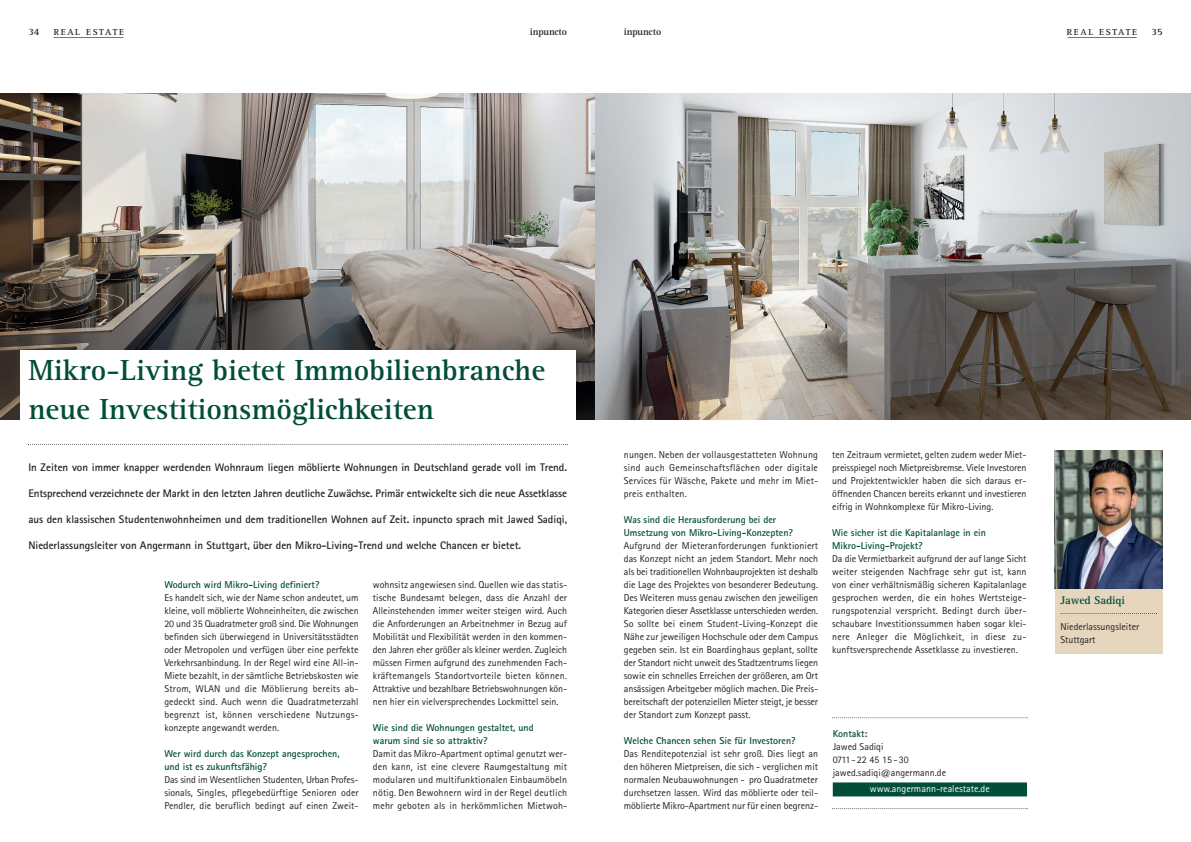
<style>
.page{position:relative;width:1191px;height:842px;background:#fff}
.page>*{position:absolute;margin:0;border:0;box-sizing:border-box;transform-origin:0 0}
.t1{font:700 30px/39px "Rotis Serif";color:#004d3a}
.t2{font:700 11.5px "Rotis Serif";letter-spacing:-.01em;color:#004d3a}
.t3{font:700 11px "Rotis Sans Serif";color:#231f20}
.t4{font:10px/13px "Rotis Sans Serif";color:#231f20;text-align:justify}
.t5{font:700 10px/13px "Rotis Sans Serif";color:#004d3a}
.t6{font:10px "Rotis Sans Serif";color:#fff}
.t7{font:700 10px "Rotis Serif";color:#231f20}
.t8{font:700 9px "Rotis Serif";letter-spacing:.175em;color:#231f20}
</style>
<div class="page">
<img style="left:0;top:94px;width:1191px;height:325px">
<div style="left:20px;top:350px;width:555px;height:209px;background:#fff"></div>
<svg style="left:1067px;top:37px;width:70px;height:1px"></svg>
<div style="left:832px;top:782px;width:195px;height:14px;background:#004d3a"></div>
<svg style="left:832px;top:808px;width:195px;height:1px"></svg>
<svg style="left:832px;top:717px;width:195px;height:1px"></svg>
<svg style="left:54px;top:37px;width:70px;height:1px"></svg>
<svg style="left:28px;top:444px;width:539px;height:1px"></svg>
<div style="left:1054px;top:589px;width:108px;height:64px;background:#e6d6be"></div>
<img style="left:1054px;top:450px;width:108px;height:139px">
<svg style="left:1060px;top:613px;width:97px;height:1px"></svg>
<p class="t7" style="left:28px;top:29px;width:13px">34</p>
<p class="t8" style="left:54px;top:29px;width:72px">REAL ESTATE</p>
<p class="t7" style="left:530px;top:29px;width:39px">inpuncto</p>
<p class="t7" style="left:624px;top:29px;width:39px">inpuncto</p>
<p class="t7" style="left:1151px;top:29px;width:13px">35</p>
<p class="t8" style="left:1067px;top:29px;width:72px">REAL ESTATE</p>
<h1 class="t1" style="left:28px;top:353px;width:518px">Mikro-Living bietet Immobilienbranche neue Investitionsmöglichkeiten</h1>
<p class="t3" style="left:28px;top:463px;width:540px">In Zeiten von immer knapper werdenden Wohnraum liegen möblierte Wohnungen in Deutschland gerade voll im Trend.</p>
<p class="t3" style="left:28px;top:489px;width:540px">Entsprechend verzeichnete der Markt in den letzten Jahren deutliche Zuwächse. Primär entwickelte sich die neue Assetklasse</p>
<p class="t3" style="left:28px;top:515px;width:540px">aus den klassischen Studentenwohnheimen und dem traditionellen Wohnen auf Zeit. inpuncto sprach mit Jawed Sadiqi,</p>
<p class="t3" style="left:28px;top:541px;width:494px">Niederlassungsleiter von Angermann in Stuttgart, über den Mikro-Living-Trend und welche Chancen er bietet.</p>
<p class="t5" style="left:164px;top:579px;width:156px">Wodurch wird Mikro-Living definiert?</p>
<p class="t4" style="left:164px;top:592px;width:196px">Es handelt sich, wie der Name schon andeutet, um kleine, voll möblierte Wohneinheiten, die zwischen 20 und 35 Quadratmeter groß sind. Die Wohnungen befinden sich überwiegend in Universitätsstädten oder Metropolen und verfügen über eine perfekte Verkehrsanbindung. In der Regel wird eine All-in-Miete bezahlt, in der sämtliche Betriebskosten wie Strom, WLAN und die Möblierung bereits ab&shy;gedeckt sind. Auch wenn die Quadratmeterzahl begrenzt ist, können verschiedene Nutzungs&shy;konzepte angewandt werden.</p>
<p class="t5" style="left:164px;top:748px;width:177px">Wer wird durch das Konzept angesprochen, und ist es zukunftsfähig?</p>
<p class="t4" style="left:164px;top:774px;width:196px">Das sind im Wesentlichen Studenten, Urban Profes&shy;sionals, Singles, pflegebedürftige Senioren oder Pendler, die beruflich bedingt auf einen Zweit-</p>
<p class="t4" style="left:373px;top:579px;width:196px">wohnsitz angewiesen sind. Quellen wie das statis&shy;tische Bundesamt belegen, dass die Anzahl der Alleinstehenden immer weiter steigen wird. Auch die Anforderungen an Arbeitnehmer in Bezug auf Mobilität und Flexibilität werden in den kommen&shy;den Jahren eher größer als kleiner werden. Zugleich müssen Firmen aufgrund des zunehmenden Fach&shy;kräftemangels Standortvorteile bieten können.<br>Attraktive und bezahlbare Betriebswohnungen kön&shy;nen hier ein vielversprechendes Lockmittel sein.</p>
<p class="t5" style="left:373px;top:722px;width:162px">Wie sind die Wohnungen gestaltet, und warum sind sie so attraktiv?</p>
<p class="t4" style="left:373px;top:748px;width:196px">Damit das Mikro-Apartment optimal genutzt wer&shy;den kann, ist eine clevere Raumgestaltung mit modularen und multifunktionalen Einbaumöbeln nötig. Den Bewohnern wird in der Regel deutlich mehr geboten als in herkömmlichen Mietwoh-</p>
<p class="t4" style="left:624px;top:449px;width:196px">nungen. Neben der vollausgestatteten Wohnung sind auch Gemeinschaftsflächen oder digitale Services für Wäsche, Pakete und mehr im Miet&shy;preis enthalten.</p>
<p class="t5" style="left:624px;top:514px;width:171px">Was sind die Herausforderung bei der<br>Umsetzung von Mikro-Living-Konzepten?</p>
<p class="t4" style="left:624px;top:540px;width:196px">Aufgrund der Mieteranforderungen funktioniert das Konzept nicht an jedem Standort. Mehr noch als bei traditionellen Wohnbauprojekten ist deshalb die Lage des Projektes von besonderer Bedeutung.<br>Des Weiteren muss genau zwischen den jeweiligen Kategorien dieser Assetklasse unterschieden werden.<br>So sollte bei einem Student-Living-Konzept die Nähe zur jeweiligen Hochschule oder dem Campus gegeben sein. Ist ein Boardinghaus geplant, sollte der Standort nicht unweit des Stadtzentrums liegen sowie ein schnelles Erreichen der größeren, am Ort ansässigen Arbeitgeber möglich machen. Die Preis&shy;bereitschaft der potenziellen Mieter steigt, je besser der Standort zum Konzept passt.</p>
<p class="t5" style="left:624px;top:735px;width:173px">Welche Chancen sehen Sie für Investoren?</p>
<p class="t4" style="left:624px;top:748px;width:196px">Das Renditepotenzial ist sehr groß. Dies liegt an den höheren Mietpreisen, die sich - verglichen mit normalen Neubauwohnungen - pro Quadratmeter durchsetzen lassen. Wird das möblierte oder teil&shy;möblierte Mikro-Apartment nur für einen begrenz-</p>
<p class="t4" style="left:832px;top:449px;width:196px">ten Zeitraum vermietet, gelten zudem weder Miet&shy;preisspiegel noch Mietpreisbremse. Viele Investoren und Projektentwickler haben die sich daraus er&shy;öffnenden Chancen bereits erkannt und investieren eifrig in Wohnkomplexe für Mikro-Living.</p>
<p class="t5" style="left:832px;top:527px;width:155px">Wie sicher ist die Kapitalanlage in ein<br>Mikro-Living-Projekt?</p>
<p class="t4" style="left:832px;top:553px;width:196px">Da die Vermietbarkeit aufgrund der auf lange Sicht weiter steigenden Nachfrage sehr gut ist, kann von einer verhältnismäßig sicheren Kapitalanlage gesprochen werden, die ein hohes Wertsteige&shy;rungspotenzial verspricht. Bedingt durch über&shy;schaubare Investitionssummen haben sogar klei&shy;nere Anleger die Möglichkeit, in diese zu&shy;kunftsversprechende Assetklasse zu investieren.</p>
<p class="t5" style="left:832px;top:728px;width:36px">Kontakt:</p>
<p class="t4" style="left:832px;top:741px;width:115px;text-align:left">Jawed Sadiqi<br>0711- 22 45 15 - 30 jawed.sadiqi@angermann.de</p>
<p class="t6" style="left:870px;top:785px;width:121px">www.angermann-realestate.de</p>
<p class="t2" style="left:1060px;top:597px;width:66px">Jawed Sadiqi</p>
<p class="t4" style="left:1060px;top:622px;width:80px">Niederlassungsleiter<br>Stuttgart</p>
</div>
